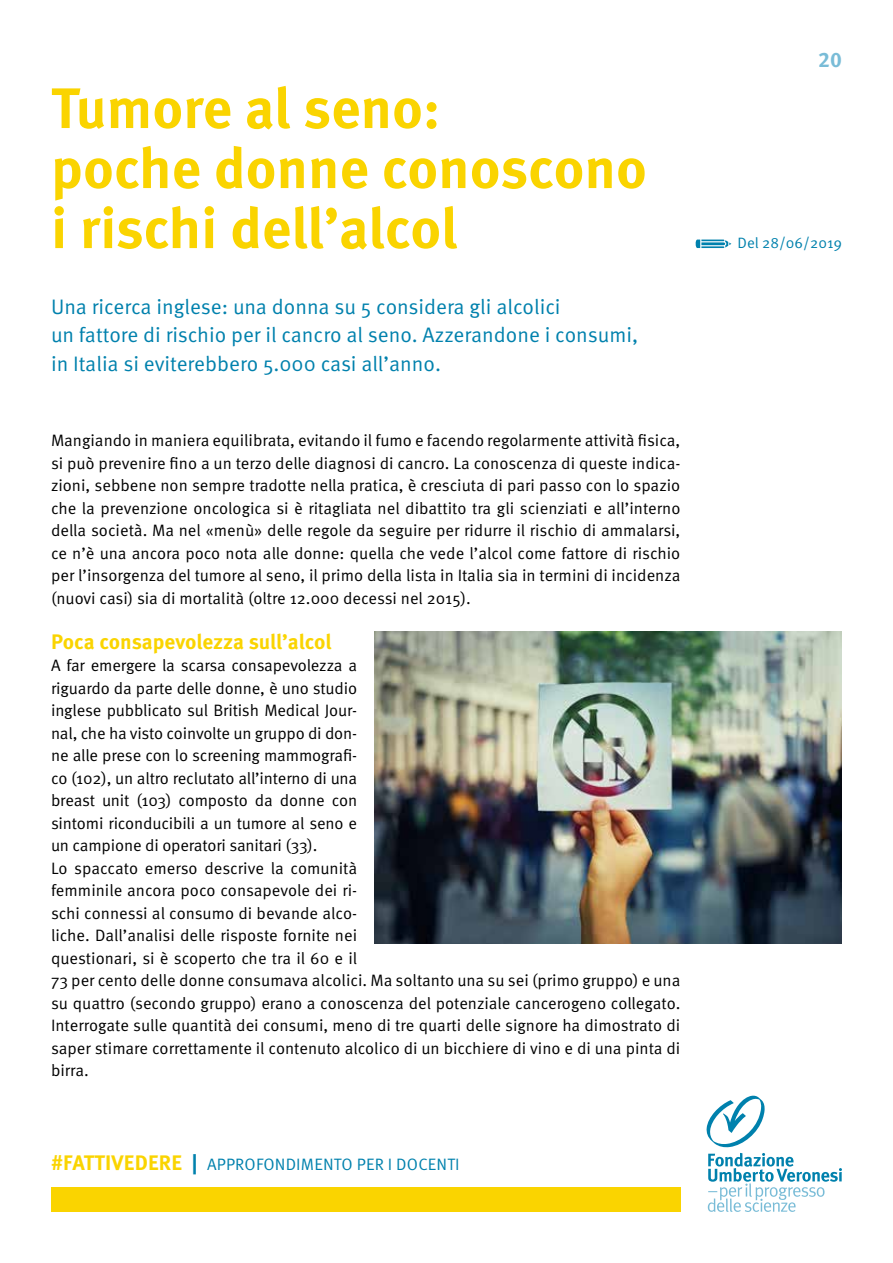
<style>
.page{position:relative;width:893px;height:1263px;background:#fff}
.page>*{position:absolute;margin:0;border:0;box-sizing:border-box;transform-origin:0 0}
.t1{font:700 57px/60px "Meta Pro";color:#fad400}
.t2{font:21px/28.5px "Meta Pro";color:#0081ad}
.t3{font:700 21px "Meta Pro";letter-spacing:-.005em;color:#fad400}
.t4{font:700 21px "Meta Pro";color:#79bcd7}
.t5{font:16.5px/22.5px "Meta Pro";letter-spacing:-.01em;color:#000;text-align:justify}
.t6{font:16.5px "Meta Pro";letter-spacing:.01em;color:#0081ad}
.t7{font:15px "Meta Pro";color:#0081ad}
.s1{font-weight:700;font-size:21px;color:#fad400}
.s2{font-weight:700;font-size:21px}
</style>
<div class="page">
<svg style="left:707px;top:1096px;width:135px;height:116px"></svg>
<div style="left:51px;top:1187px;width:629px;height:25px;background:#fad400"></div>
<svg style="left:695px;top:240px;width:36px;height:8px"></svg>
<img style="left:374px;top:631px;width:468px;height:312px">
<h1 class="t1" style="left:51px;top:80px;width:597px">Tumore al seno:<br>poche donne conoscono i rischi dell’alcol</h1>
<p class="t2" style="left:51px;top:293px;width:589px">Una ricerca inglese: una donna su 5 considera gli alcolici<br>un fattore di rischio per il cancro al seno. Azzerandone i consumi, in Italia si eviterebbero 5.000 casi all’anno.</p>
<p class="t5" style="left:51px;top:430px;width:631px">Mangiando in maniera equilibrata, evitando il fumo e facendo regolarmente attività fisica, si può prevenire fino a un terzo delle diagnosi di cancro. La conoscenza di queste indica&shy;zioni, sebbene non sempre tradotte nella pratica, è cresciuta di pari passo con lo spazio che la prevenzione oncologica si è ritagliata nel dibattito tra gli scienziati e all’interno della società. Ma nel «menù» delle regole da seguire per ridurre il rischio di ammalarsi, ce n’è una ancora poco nota alle donne: quella che vede l’alcol come fattore di rischio per l’insorgenza del tumore al seno, il primo della lista in Italia sia in termini di incidenza (nuovi casi) sia di mortalità (oltre 12.000 decessi nel 2015).</p>
<p class="t3" style="left:51px;top:628px;width:282px">Poca consapevolezza sull’alcol</p>
<p class="t5" style="left:51px;top:655px;width:631px;text-align:left">A far emergere la scarsa consapevolezza a<br>riguardo da parte delle donne, è uno studio<br>inglese pubblicato sul British Medical Jour-<br>nal, che ha visto coinvolte un gruppo di don-<br>ne alle prese con lo screening mammografi-<br>co (102), un altro reclutato all’interno di una<br>breast unit (103) composto da donne con<br>sintomi riconducibili a un tumore al seno e<br>un campione di operatori sanitari (33).<br>Lo spaccato emerso descrive la comunità<br>femminile ancora poco consapevole dei ri-<br>schi connessi al consumo di bevande alco-<br>liche. Dall’analisi delle risposte fornite nei<br>questionari, si è scoperto che tra il 60 e il<br>73 per cento delle donne consumava alcolici. Ma soltanto una su sei (primo gruppo) e una su quattro (secondo gruppo) erano a conoscenza del potenziale cancerogeno collegato.<br>Interrogate sulle quantità dei consumi, meno di tre quarti delle signore ha dimostrato di saper stimare correttamente il contenuto alcolico di un bicchiere di vino e di una pinta di birra.</p>
<p class="t6" style="left:51px;top:1153px;width:410px"><span class="s1">#FATTIVEDERE</span> <span class="s2">|</span> APPROFONDIMENTO PER I DOCENTI</p>
<p class="t4" style="left:818px;top:46px;width:25px">20</p>
<p class="t7" style="left:738px;top:233px;width:106px">Del 28/06/2019</p>
</div>
